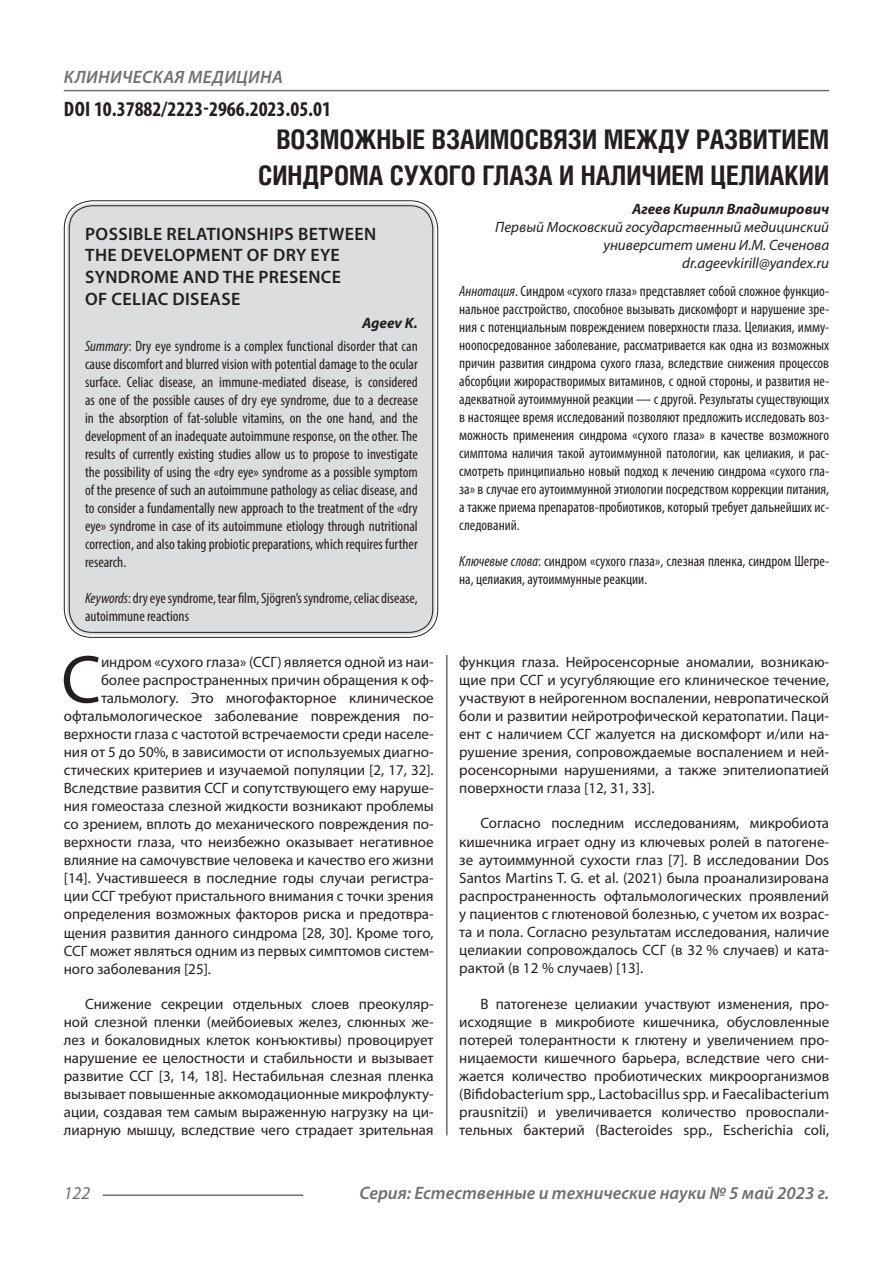
<style>
.page{position:relative;width:893px;height:1263px;background:#fff}
.page>*{position:absolute;margin:0;border:0;box-sizing:border-box;transform-origin:0 0}
.t1{font:68.4px "Myriad Pro";color:#231f20}
.t2{font:700 27px "Helios Cond C";color:#231f20}
.t3{font:700 condensed 21px "Myriad Pro";color:#231f20}
.t4{font:600 18px "Myriad Pro";letter-spacing:.02em;color:#231f20}
.t5{font:italic 600 18px "Myriad Pro";color:#6d6f71}
.t6{font:italic 600 18px "Myriad Pro";letter-spacing:.02em;color:#6d6f71}
.t7{font:italic 18px "Myriad Pro";color:#6d6f71}
.t8{font:15px/18.1px "Myriad Pro";color:#231f20;text-align:justify}
.t9{font:condensed 15px/18px "Myriad Pro";color:#231f20;text-align:justify}
.t10{font:italic 15px/18px "Myriad Pro";color:#231f20;text-align:right}
.t11{font:italic 700 15px "Myriad Pro";color:#231f20}
.s1{font-style:italic}
.s2{font-weight:700;font-style:italic;font-stretch:normal}
</style>
<div class="page">
<hr style="left:446px;top:128px;width:1px;height:1007px;background:#231f20">
<hr style="left:103px;top:1194px;width:200px;height:2px;background:#6d6f71">
<hr style="left:64px;top:90px;width:765px;height:1px;background:#6d6f71">
<div style="left:67px;top:203px;width:368px;height:432px;background:#dcddde;border-radius:26px"></div>
<p class="t6" style="left:64px;top:66px;width:220px">Клиническая медицина</p>
<h3 class="t3" style="left:64px;top:96px;width:269px">DOI 10.37882/2223-2966.2023.05.01</h3>
<h2 class="t2" style="left:276px;top:124px;width:117px">ВОЗМОЖНЫЕ</h2>
<h2 class="t2" style="left:432px;top:124px;width:15px">ВЗАИ</h2>
<h2 class="t2" style="left:490px;top:124px;width:35px">МОСВЯЗИ</h2>
<h2 class="t2" style="left:604px;top:124px;width:121px">МЕЖДУ РАЗВИТИЕ</h2>
<h2 class="t2" style="left:809px;top:124px;width:21px">М</h2>
<h2 class="t2" style="left:258px;top:160px;width:16px">СИНД</h2>
<h2 class="t2" style="left:319px;top:160px;width:86px">РОМА СУХОГО</h2>
<h2 class="t2" style="left:482px;top:160px;width:43px">ГЛАЗА</h2>
<h2 class="t2" style="left:559px;top:160px;width:14px">ИНА</h2>
<h2 class="t2" style="left:610px;top:160px;width:160px">ЛИЧИЕМ ЦЕЛИАКИИ</h2>
<p class="t11" style="left:632px;top:199px;width:199px">Агеев Кирилл Владимирович</p>
<p class="t10" style="left:495px;top:217px;width:335px">Первый Московский государственный медицинский университет имени И.М. Сеченова dr.ageevkirill@yandex.ru</p>
<p class="t9" style="left:459px;top:282px;width:371px"><span class="s1">Аннотация</span>. Синдром «сухого глаза» представляет собой сложное функцио&shy;нальное расстройство, способное вызывать дискомфорт и нарушение зре&shy;ния с потенциальным повреждением поверхности глаза. Целиакия, имму&shy;ноопосредованное заболевание, рассматривается как одна из возможных причин развития синдрома сухого глаза, вследствие снижения процессов абсорбции жирорастворимых витаминов, с одной стороны, и развития не&shy;адекватной аутоиммунной реакции — с другой. Результаты существующих в настоящее время исследований позволяют предложить исследовать воз&shy;можность применения синдрома «сухого глаза» в качестве возможного симптома наличия такой аутоиммунной патологии, как целиакия, и рас&shy;смотреть принципиально новый подход к лечению синдрома «сухого гла&shy;за» в случае его аутоиммунной этиологии посредством коррекции питания, а также приема препаратов-пробиотиков, который требует дальнейших ис&shy;следований.</p>
<p class="t9" style="left:459px;top:552px;width:371px"><span class="s1">Ключевые слова</span>: синдром «сухого глаза», слезная пленка, синдром Шегре&shy;на, целиакия, аутоиммунные реакции.</p>
<p class="t4" style="left:85px;top:222px;width:21px">POSSIB</p>
<p class="t4" style="left:144px;top:222px;width:63px">LE RELATIONSHI</p>
<p class="t4" style="left:274px;top:222px;width:82px">PS BETWEEN</p>
<p class="t4" style="left:85px;top:244px;width:12px">THE</p>
<p class="t4" style="left:121px;top:244px;width:88px">DEVELOPMENT</p>
<p class="t4" style="left:247px;top:244px;width:93px">OF DRY EYE</p>
<p class="t4" style="left:85px;top:265px;width:70px">SYND ROME</p>
<p class="t4" style="left:183px;top:265px;width:13px">AND</p>
<p class="t4" style="left:223px;top:265px;width:12px">THE</p>
<p class="t4" style="left:258px;top:265px;width:32px">PRESENCE</p>
<p class="t4" style="left:85px;top:287px;width:66px">OF CELIAC</p>
<p class="t4" style="left:173px;top:287px;width:11px">DISEASE</p>
<p class="t9" style="left:85px;top:311px;width:334px;line-height:23px;text-align:right"><span class="s2">Ageev K.<br></span><span class="s1">Summary</span>: Dry eye syndrome is a complex functional disorder that can</p>
<p class="t9" style="left:85px;top:355px;width:334px">cause discomfort and blurred vision with potential damage to the ocular surface. Celiac disease, an immune-mediated disease, is considered as one of the possible causes of dry eye syndrome, due to a decrease in the absorption of fat-soluble vitamins, on the one hand, and the development of an inadequate autoimmune response, on the other. The results of currently existing studies allow us to propose to investigate the possibility of using the «dry eye» syndrome as a possible symptom of the presence of such an autoimmune pathology as celiac disease, and to consider a fundamentally new approach to the treatment of the «dry eye» syndrome in case of its autoimmune etiology through nutritional correction, and also taking probiotic preparations, which requires further research.</p>
<p class="t9" style="left:85px;top:589px;width:334px"><span class="s1">Keywords</span>: dry eye syndrome, tear film, Sjögren’s syndrome, celiac disease, autoimmune reactions</p>
<h1 class="t1" style="left:61px;top:637px;width:41px">С</h1>
<p class="t8" style="left:101px;top:652px;width:334px">индром «сухого глаза» (ССГ) является одной из наи-</p>
<p class="t8" style="left:459px;top:652px;width:371px">функция глаза. Нейросенсорные аномалии, возникаю&shy;щие при ССГ и усугубляющие его клиническое течение, участвуют в нейрогенном воспалении, невропатической боли и развитии нейротрофической кератопатии. Паци&shy;ент с наличием ССГ жалуется на дискомфорт и/или на&shy;рушение зрения, сопровождаемые воспалением и ней&shy;росенсорными нарушениями, а также эпителиопатией поверхности глаза [12, 31, 33].</p>
<p class="t8" style="left:459px;top:814px;width:371px;text-indent:21px">Согласно последним исследованиям, микробиота кишечника играет одну из ключевых ролей в патогене&shy;зе аутоиммунной сухости глаз [7]. В исследовании Dos Santos Martins T. G. et al. (2021) была проанализирована распространенность офтальмологических проявлений у пациентов с глютеновой болезнью, с учетом их возрас&shy;та и пола. Согласно результатам исследования, наличие целиакии сопровождалось ССГ (в 32 % случаев) и ката&shy;рактой (в 12 % случаев) [13].</p>
<p class="t8" style="left:459px;top:994px;width:371px;text-indent:21px">В патогенезе целиакии участвуют изменения, про&shy;исходящие в микробиоте кишечника, обусловленные потерей толерантности к глютену и увеличением про&shy;ницаемости кишечного барьера, вследствие чего сни&shy;жается количество пробиотических микроорганизмов (Bifidobacterium spp., Lactobacillus spp. и Faecalibacterium prausnitzii) и увеличивается количество провоспали&shy;тельных бактерий (Bacteroides spp., Escherichia coli,</p>
<p class="t8" style="left:101px;top:670px;width:334px">более распространенных причин обращения к оф-</p>
<p class="t8" style="left:101px;top:688px;width:334px">тальмологу. Это многофакторное клиническое</p>
<p class="t8" style="left:64px;top:706px;width:371px">офтальмологическое заболевание повреждения по-</p>
<p class="t8" style="left:64px;top:724px;width:371px">верхности глаза с частотой встречаемости среди населе-</p>
<p class="t8" style="left:64px;top:742px;width:371px">ния от 5 до 50%, в зависимости от используемых диагно-</p>
<p class="t8" style="left:64px;top:760px;width:371px">стических критериев и изучаемой популяции [2, 17, 32].</p>
<p class="t8" style="left:64px;top:779px;width:371px">Вследствие развития ССГ и сопутствующего ему наруше-</p>
<p class="t8" style="left:64px;top:797px;width:371px">ния гомеостаза слезной жидкости возникают проблемы</p>
<p class="t8" style="left:64px;top:815px;width:371px">со зрением, вплоть до механического повреждения по-</p>
<p class="t8" style="left:64px;top:833px;width:371px">верхности глаза, что неизбежно оказывает негативное</p>
<p class="t8" style="left:64px;top:851px;width:371px">влияние на самочувствие человека и качество его жизни</p>
<p class="t8" style="left:64px;top:869px;width:371px">[14]. Участившееся в последние годы случаи регистра-</p>
<p class="t8" style="left:64px;top:887px;width:371px">ции ССГ требуют пристального внимания с точки зрения</p>
<p class="t8" style="left:64px;top:905px;width:371px">определения возможных факторов риска и предотвра-</p>
<p class="t8" style="left:64px;top:923px;width:371px">щения развития данного синдрома [28, 30]. Кроме того,</p>
<p class="t8" style="left:64px;top:941px;width:371px">ССГ может являться одним из первых симптомов систем-</p>
<p class="t8" style="left:64px;top:959px;width:149px">ного заболевания [25].</p>
<p class="t8" style="left:64px;top:994px;width:371px;text-indent:21px">Снижение секреции отдельных слоев преокуляр&shy;ной слезной пленки (мейбоиевых желез, слюнных же&shy;лез и бокаловидных клеток конъюктивы) провоцирует нарушение ее целостности и стабильности и вызывает развитие ССГ [3, 14, 18]. Нестабильная слезная пленка вызывает повышенные аккомодационные микрофлукту&shy;ации, создавая тем самым выраженную нагрузку на ци&shy;лиарную мышцу, вследствие чего страдает зрительная</p>
<p class="t7" style="left:64px;top:1182px;width:28px">122</p>
<p class="t5" style="left:359px;top:1182px;width:471px">Серия: Естественные и технические науки № 5 май 2023 г.</p>
</div>
